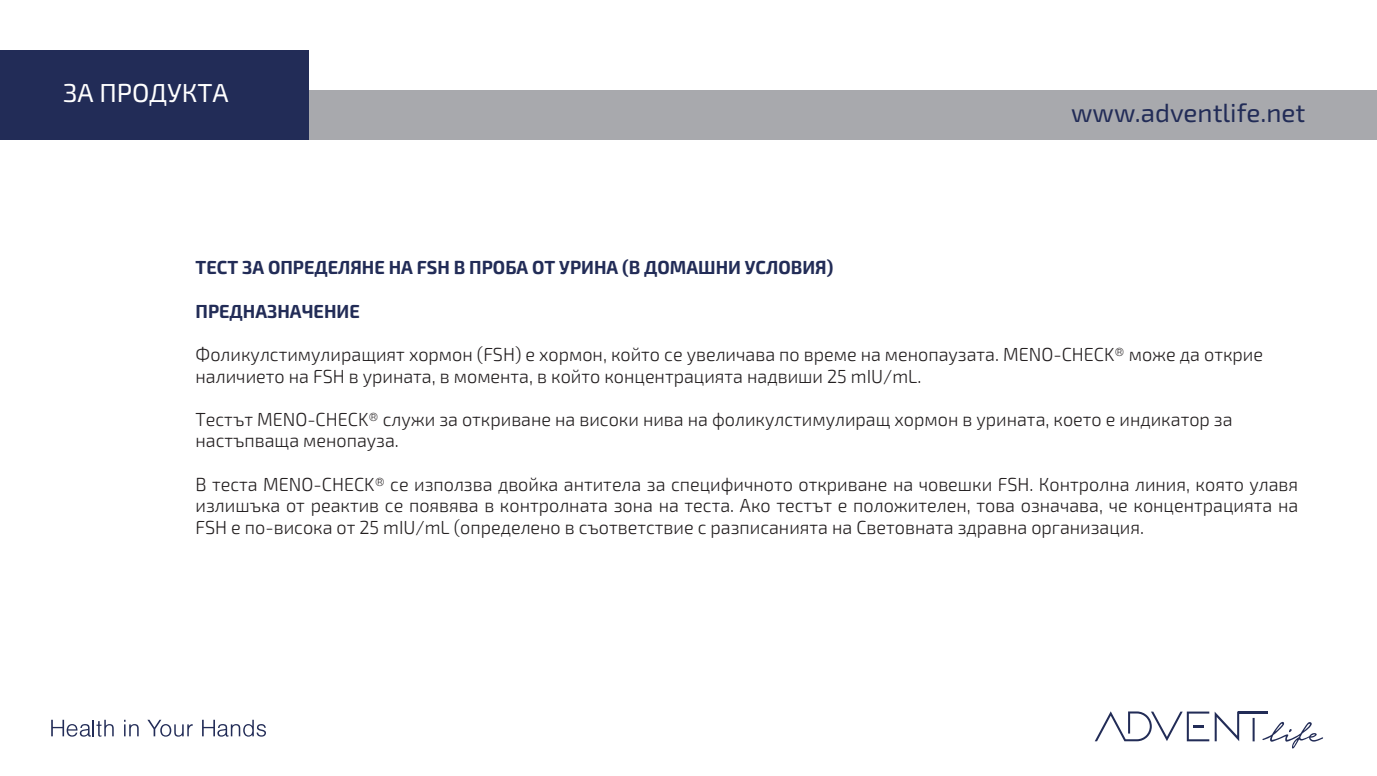
<style>
.page{position:relative;width:1377px;height:776px;background:#fff}
.page>*{position:absolute;margin:0;border:0;box-sizing:border-box;transform-origin:0 0}
.t1{font:26px "Exo 2";color:#222c57}
.t2{font:26px "Exo 2";color:#fff}
.t3{font:300 18.9px/21.6px "Exo 2";color:#231f20;scale:.95 1}
.t4{font:700 18.9px "Exo 2";color:#222c57;scale:.95 1}
</style>
<div class="page">
<div style="left:298px;top:90px;width:1079px;height:49px;background:#a8a9ad"></div>
<div style="left:0;top:50px;width:308px;height:89px;background:#222c57"></div>
<svg style="left:1095px;top:711px;width:144px;height:29px"></svg>
<hr style="left:1238px;top:711px;width:29px;height:2px;background:#222c57">
<hr style="left:1252px;top:717px;width:2px;height:23px;background:#222c57">
<svg style="left:1262px;top:721px;width:61px;height:27px"></svg>
<svg style="left:51px;top:719px;width:63px;height:17px"></svg>
<svg style="left:124px;top:719px;width:15px;height:16px"></svg>
<svg style="left:147px;top:719px;width:46px;height:17px"></svg>
<svg style="left:202px;top:719px;width:64px;height:17px"></svg>
<h1 class="t2" style="left:63px;top:75px;width:167px">ЗА ПРОДУКТА</h1>
<h1 class="t1" style="left:1071px;top:95px;width:236px">www.adventlife.net</h1>
<p class="t4" style="left:196px;top:254px;width:673px">ТЕСТ ЗА ОПРЕДЕЛЯНЕ НА FSH В ПРОБА ОТ УРИНА (В ДОМАШНИ УСЛОВИЯ)</p>
<p class="t4" style="left:196px;top:297px;width:174px">ПРЕДНАЗНАЧЕНИЕ</p>
<p class="t3" style="left:196px;top:342px;width:1125px">Фоликулстимулиращият хормон (FSH) е хормон, който се увеличава по време на менопаузата. MENO-CHECK® може да открие наличието на FSH в урината, в момента, в който концентрацията надвиши 25 mIU/mL.</p>
<p class="t3" style="left:196px;top:407px;width:1093px">Тестът MENO-CHECK® служи за откриване на високи нива на фоликулстимулиращ хормон в урината, което е индикатор за настъпваща менопауза.</p>
<p class="t3" style="left:196px;top:472px;width:1162px;text-align:justify">В теста MENO-CHECK® се използва двойка антитела за специфичното откриване на човешки FSH. Контролна линия, която улавя излишъка от реактив се появява в контролната зона на теста. Ако тестът е положителен, това означава, че концентрацията на FSH е по-висока от 25 mIU/mL (определено в съответствие с разписанията на Световната здравна организация.</p>
</div>
